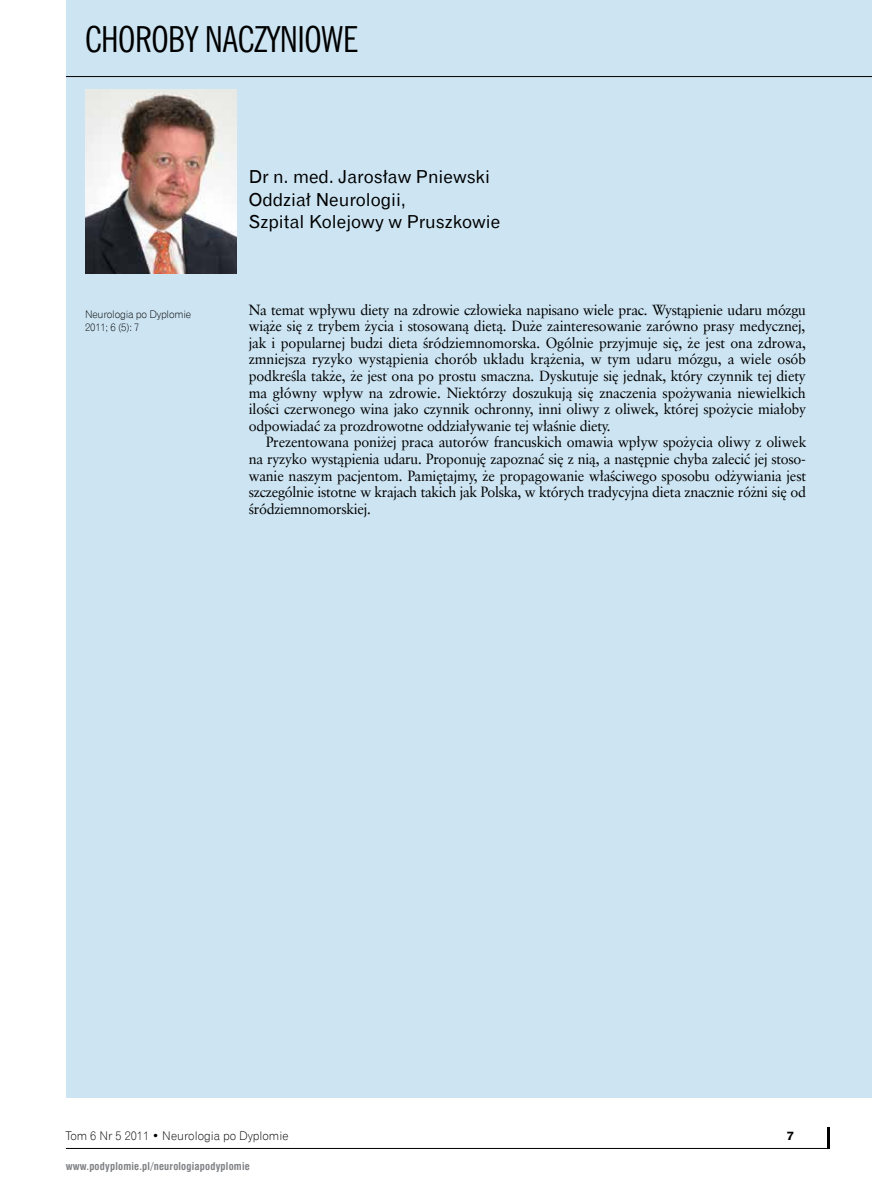
<style>
.page{position:relative;width:872px;height:1191px;background:#fff}
.page>*{position:absolute;margin:0;border:0;box-sizing:border-box;transform-origin:0 0}
.t1{font:36px "News Goth Cn EU";letter-spacing:-.015em;color:#000}
.t2{font:18px/22.5px "Gothic 720 EU";color:#000}
.t3{font:14.7px/16.6px "Class Garmnd EU";letter-spacing:-.02em;color:#000;text-align:justify}
.t4{font:12px "Gothic 720 Lt EU";color:#000}
.t5{font:12px "Gothic 725 Blk EU";color:#000}
.t6{font:700 10.5px "Swis 721 Cn EU";letter-spacing:.02em;color:#808285}
.t7{font:10.5px/13.5px "Gothic 720 Lt EU";letter-spacing:-.02em;color:#000}
</style>
<div class="page">
<hr style="left:827px;top:1127px;width:2px;height:21px;background:#000">
<hr style="left:66px;top:1148px;width:763px;height:1px;background:#000">
<div style="left:66px;top:0;width:806px;height:1097px;background:#cde5f3"></div>
<hr style="left:66px;top:76px;width:806px;height:1px;background:#000">
<img style="left:85px;top:89px;width:152px;height:184px">
<h1 class="t1" style="left:85px;top:17px;width:274px">CHOROBY NACZYNIOWE</h1>
<p class="t7" style="left:85px;top:307px;width:107px">Neurologia po Dyplomie<br>2011; 6 (5): 7</p>
<p class="t2" style="left:249px;top:166px;width:253px">Dr n. med. Jarosław Pniewski<br>Oddział Neurologii,<br>Szpital Kolejowy w Pruszkowie</p>
<p class="t3" style="left:249px;top:301px;width:559px">Na temat wpływu diety na zdrowie człowieka napisano wiele prac. Wystąpienie udaru mózgu wiąże się z trybem życia i stosowaną dietą. Duże zainteresowanie zarówno prasy medycznej, jak i popularnej budzi dieta śródziemnomorska. Ogólnie przyjmuje się, że jest ona zdrowa, zmniejsza ryzyko wystąpienia chorób układu krążenia, w tym udaru mózgu, a wiele osób podkreśla także, że jest ona po prostu smaczna. Dyskutuje się jednak, który czynnik tej diety ma główny wpływ na zdrowie. Niektórzy doszukują się znaczenia spożywania niewielkich ilości czerwonego wina jako czynnik ochronny, inni oliwy z oliwek, której spożycie miałoby odpowiadać za prozdrowotne oddziaływanie tej właśnie diety.</p>
<p class="t3" style="left:249px;top:434px;width:559px;text-indent:17px">Prezentowana poniżej praca autorów francuskich omawia wpływ spożycia oliwy z oliwek na ryzyko wystąpienia udaru. Proponuję zapoznać się z nią, a następnie chyba zalecić jej stoso&shy;wanie naszym pacjentom. Pamiętajmy, że propagowanie właściwego sposobu odżywiania jest szczególnie istotne w krajach takich jak Polska, w których tradycyjna dieta znacznie różni się od śródziemnomorskiej.</p>
<p class="t4" style="left:66px;top:1128px;width:224px">Tom 6 Nr 5 2011 • Neurologia po Dyplomie</p>
<p class="t5" style="left:787px;top:1128px;width:9px">7</p>
<p class="t6" style="left:66px;top:1159px;width:186px">www.podyplomie.pl/neurologiapodyplomie</p>
</div>
